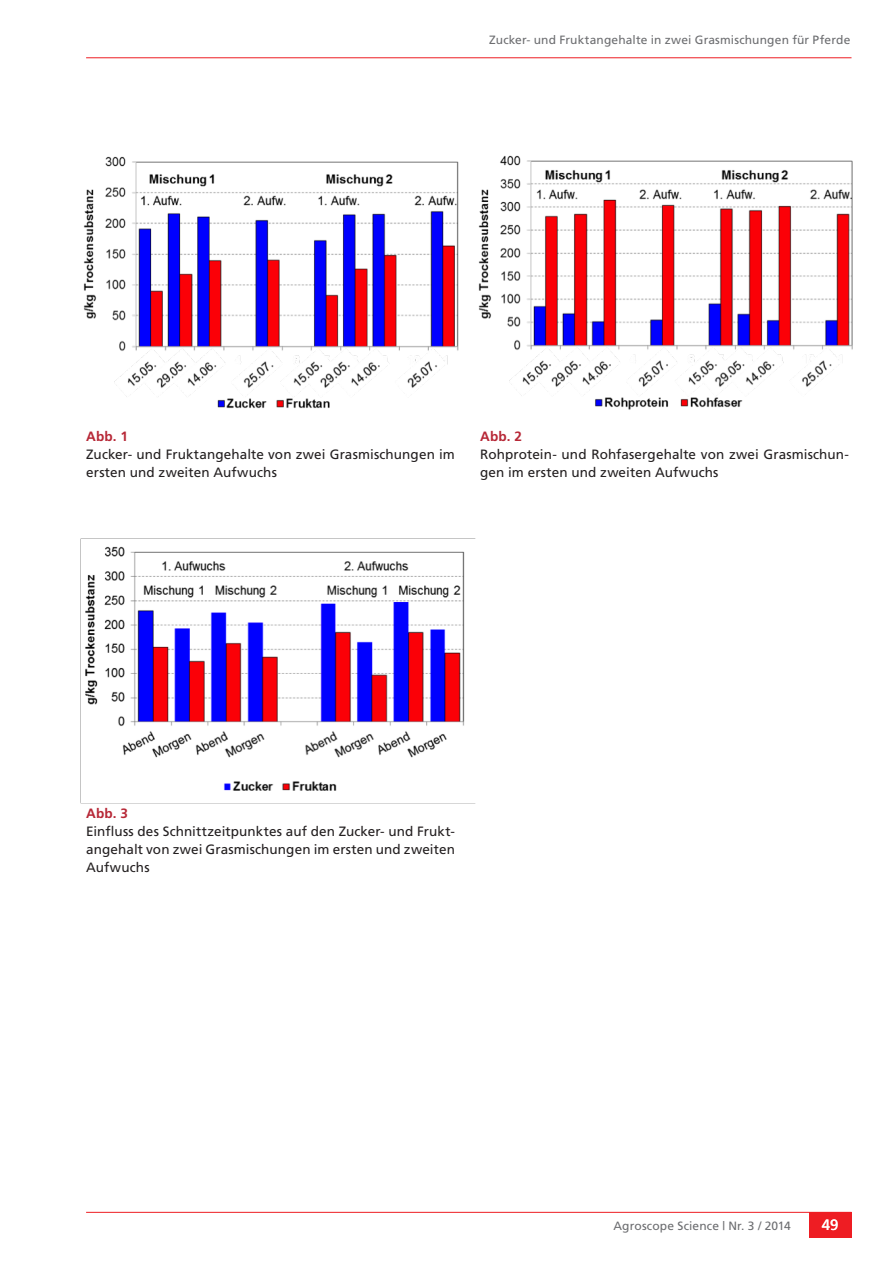
<style>
.page{position:relative;width:893px;height:1263px;background:#fff}
.page>*{position:absolute;margin:0;border:0;box-sizing:border-box;transform-origin:0 0}
.t1{font:15px "Frutiger";color:#fff}
.t2{font:13.5px/18px "Frutiger";letter-spacing:.01em;color:#231f20}
.t3{font:700 13.5px "Frutiger";letter-spacing:.015em;color:#b72837}
.t4{font:12px "Frutiger";letter-spacing:.01em;color:#6c6d70}
</style>
<div class="page">
<hr style="left:86px;top:1212px;width:765px;height:1px;background:#ee1d23">
<div style="left:809px;top:1212px;width:42px;height:25px;background:#ee1d23"></div>
<hr style="left:86px;top:57px;width:765px;height:1px;background:#ee1d23">
<img style="left:83px;top:156px;width:376px;height:252px">
<img style="left:478px;top:155px;width:375px;height:255px">
<img style="left:80px;top:539px;width:385px;height:264px">
<p class="t4" style="left:489px;top:33px;width:363px">Zucker- und Fruktangehalte in zwei Grasmischungen für Pferde</p>
<p class="t3" style="left:86px;top:428px;width:43px">Abb. 1</p>
<p class="t2" style="left:86px;top:445px;width:370px">Zucker- und Fruktangehalte von zwei Grasmischungen im ersten und zweiten Aufwuchs</p>
<p class="t3" style="left:480px;top:428px;width:43px">Abb. 2</p>
<p class="t2" style="left:480px;top:445px;width:370px">Rohprotein- und Rohfasergehalte von zwei Grasmischun&shy;gen im ersten und zweiten Aufwuchs</p>
<p class="t3" style="left:86px;top:805px;width:43px">Abb. 3</p>
<p class="t2" style="left:86px;top:822px;width:370px;text-align:justify">Einfluss des Schnittzeitpunktes auf den Zucker- und Frukt&shy;angehalt von zwei Grasmischungen im ersten und zweiten Aufwuchs</p>
<p class="t4" style="left:613px;top:1219px;width:179px">Agroscope Science | Nr. 3 / 2014</p>
<p class="t1" style="left:822px;top:1216px;width:18px">49</p>
</div>
